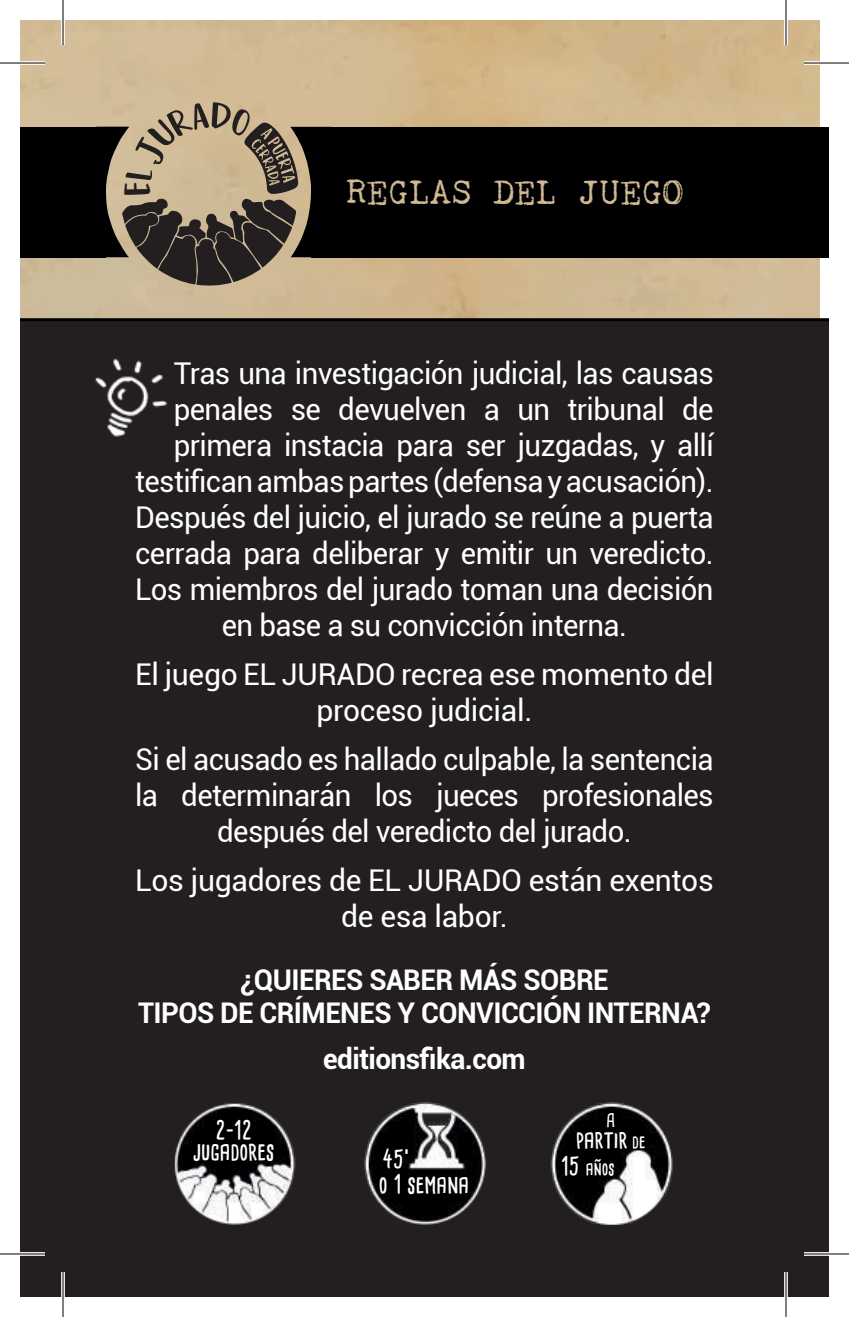
<style>
.page{position:relative;width:849px;height:1317px;background:#fff}
.page>*{position:absolute;margin:0;border:0;box-sizing:border-box;transform-origin:0 0}
.t1{font:36px "Kingthings Trypewriter 2";color:#cfb892}
.t2{font:30px/36px "Roboto";letter-spacing:-.02em;color:#fff;text-align:center}
.t3{font:700 28.5px/33px "Roboto";letter-spacing:-.02em;color:#fff;text-align:center}
.t4{font:700 24.3px "Cardenio Modern";color:#fff}
.t5{font:700 24px "Cardenio Modern";color:#fff}
.t6{font:700 18px "Cardenio Modern";color:#fff}
.s1{font-size:18px}
.s2{font-size:24.3px}
</style>
<div class="page">
<img style="left:20px;top:20px;width:799px;height:298px">
<div style="left:20px;top:318px;width:808px;height:978px;background:#231f20"></div>
<div style="left:63px;top:127px;width:42px;height:130px;background:#000002"></div>
<div style="left:370px;top:127px;width:458px;height:130px;background:#000002"></div>
<div style="left:311px;top:127px;width:65px;height:130px;background:#000002"></div>
<div style="left:20px;top:127px;width:57px;height:130px;background:#000002"></div>
<img style="left:140px;top:1066px;width:566px;height:199px">
<img style="left:81px;top:341px;width:93px;height:112px">
<hr style="left:0;top:61px;width:45px;height:4px;background:#faf8f4">
<svg style="left:804px;top:61px;width:16px;height:4px"></svg>
<hr style="left:0;top:1252px;width:45px;height:3px;background:#fff">
<hr style="left:804px;top:1252px;width:45px;height:3px;background:#fff">
<hr style="left:61px;top:0;width:4px;height:45px;background:#faf7f3">
<svg style="left:61px;top:1272px;width:4px;height:25px"></svg>
<svg style="left:784px;top:0;width:4px;height:45px"></svg>
<svg style="left:784px;top:1272px;width:4px;height:45px"></svg>
<hr style="left:0;top:62px;width:45px;height:2px;background:#000">
<hr style="left:804px;top:62px;width:45px;height:2px;background:#000">
<hr style="left:0;top:1253px;width:45px;height:1px;background:#000">
<hr style="left:804px;top:1253px;width:45px;height:1px;background:#000">
<hr style="left:62px;top:0;width:2px;height:45px;background:#000">
<hr style="left:62px;top:1272px;width:2px;height:45px;background:#000">
<hr style="left:785px;top:0;width:1px;height:45px;background:#000">
<hr style="left:785px;top:1272px;width:1px;height:45px;background:#000">
<svg style="left:87px;top:102px;width:259px;height:184px;background:#81745f"></svg>
<div style="left:169px;top:344px;width:87px;height:36px;background:#231f20"></div>
<p class="t1" style="left:346px;top:172px;width:339px">REGLAS DEL JUEGO</p>
<p class="t2" style="left:174px;top:354px;width:541px">Tras una investigación judicial, las causas</p>
<p class="t2" style="left:174px;top:390px;width:541px">penales se devuelven a un tribunal de</p>
<p class="t2" style="left:174px;top:426px;width:541px">primera instacia para ser juzgadas, y allí</p>
<p class="t2" style="left:135px;top:462px;width:580px">testifican ambas partes (defensa y acusación).</p>
<p class="t2" style="left:135px;top:498px;width:580px">Después del juicio, el jurado se reúne a puerta</p>
<p class="t2" style="left:135px;top:534px;width:580px">cerrada para deliberar y emitir un veredicto.</p>
<p class="t2" style="left:135px;top:570px;width:580px">Los miembros del jurado toman una decisión</p>
<p class="t2" style="left:222px;top:606px;width:407px">en base a su convicción interna.</p>
<p class="t2" style="left:135px;top:655px;width:580px">El juego EL JURADO recrea ese momento del proceso judicial.</p>
<p class="t2" style="left:135px;top:740px;width:580px">Si el acusado es hallado culpable, la sentencia la determinarán los jueces profesionales después del veredicto del jurado.</p>
<p class="t2" style="left:135px;top:861px;width:580px">Los jugadores de EL JURADO están exentos de esa labor.</p>
<p class="t3" style="left:138px;top:962px;width:574px">¿QUIERES SABER MÁS SOBRE<br>TIPOS DE CRÍMENES Y CONVICCIÓN INTERNA?</p>
<p class="t3" style="left:323px;top:1041px;width:204px">editionsfika.com</p>
<p class="t4" style="left:216px;top:1113px;width:38px">2-12</p>
<p class="t6" style="left:606px;top:1107px;width:11px">A</p>
<p class="t5" style="left:576px;top:1122px;width:71px">partir <span class="s1">de</span></p>
<p class="t4" style="left:193px;top:1135px;width:83px">jugadores</p>
<p class="t4" style="left:382px;top:1143px;width:28px">45’</p>
<p class="t6" style="left:561px;top:1156px;width:55px"><span class="s2">15</span> años</p>
<p class="t4" style="left:379px;top:1167px;width:92px">o 1 semana</p>
</div>
